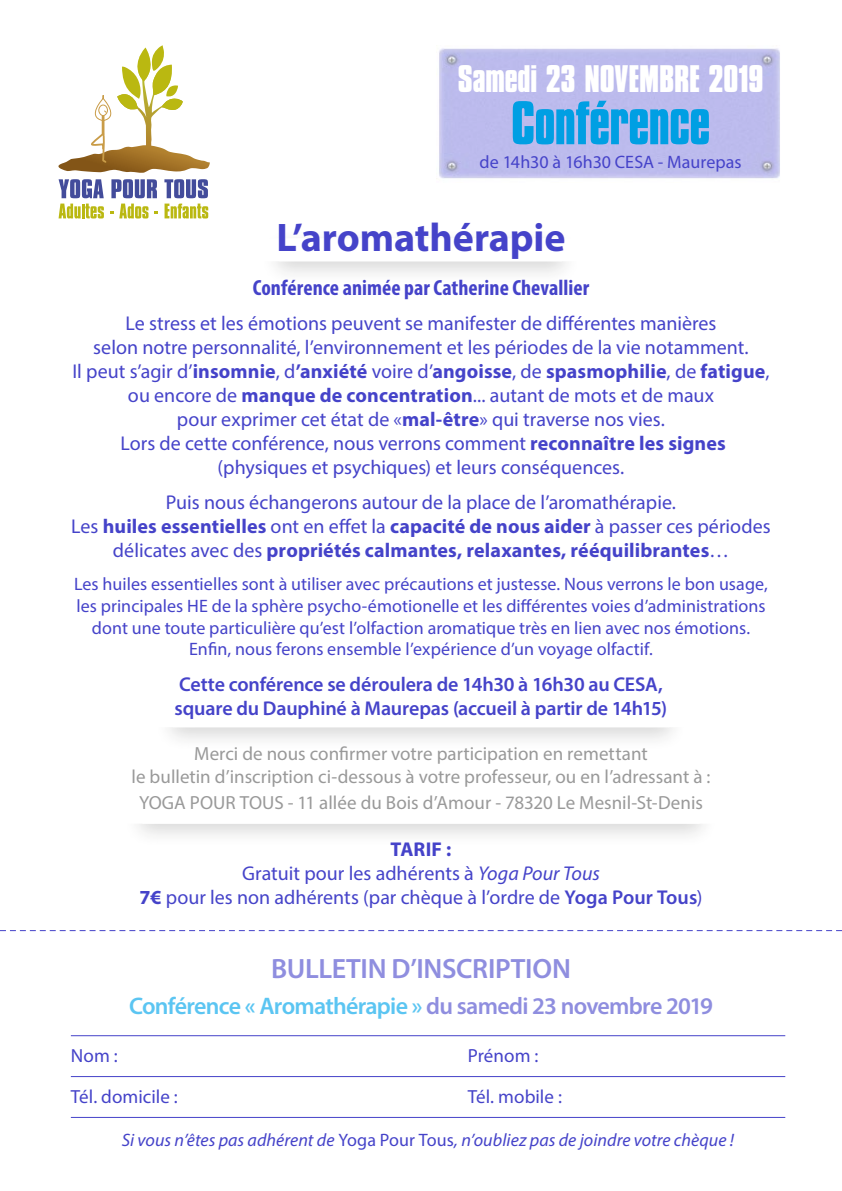
<style>
.page{position:relative;width:842px;height:1191px;background:#fff}
.page>*{position:absolute;margin:0;border:0;box-sizing:border-box;transform-origin:0 0}
.t1{font:700 64px "Compacta";letter-spacing:-.005em;color:#009fe3}
.t2{font:700 40px "Compacta";letter-spacing:-.005em;color:#fff}
.t3{font:700 40px "Myriad Pro";letter-spacing:-.005em;color:#4543c9}
.t4{font:600 28px "Myriad Pro";letter-spacing:-.01em;color:#8f8edf}
.t5{font:600 24px "Myriad Pro";letter-spacing:-.03em;color:#5bc5f2}
.t6{font:700 condensed 22px "Myriad Pro";letter-spacing:.005em;color:#4543c9}
.t7{font:20px/24px "Myriad Pro";color:#4543c9;text-align:center}
.t8{font:600 20px/24px "Myriad Pro";letter-spacing:-.01em;color:#4543c9}
.t9{font:19px/22.8px "Myriad Pro";color:#999;text-align:center}
.t10{font:19px "Myriad Pro";letter-spacing:.005em;color:#4543c9}
.t11{font:18px/21.6px "Myriad Pro";letter-spacing:.005em;color:#4543c9;text-align:center}
.t12{font:italic 18px "Myriad Pro";letter-spacing:.005em;color:#4543c9}
.s1{font-weight:700}
.s2{font-style:italic}
.s3{font-weight:600}
.s4{color:#8f8edf}
.s5{font-style:normal}
</style>
<div class="page">
<div style="left:155px;top:694px;width:533px;height:57px;background:#1d1d1b;opacity:.2"></div>
<div style="left:123px;top:707px;width:596px;height:20px;background:#fff"></div>
<div style="left:123px;top:694px;width:596px;height:20px;background:#fff"></div>
<div style="left:124px;top:790px;width:594px;height:58px;background:#1d1d1b;opacity:.2"></div>
<div style="left:87px;top:803px;width:668px;height:20px;background:#fff"></div>
<div style="left:87px;top:791px;width:668px;height:20px;background:#fff"></div>
<hr style="left:71px;top:1035px;width:714px;height:1px;background:#4543c9">
<hr style="left:71px;top:1076px;width:714px;height:1px;background:#4543c9">
<hr style="left:71px;top:1117px;width:714px;height:1px;background:#4543c9">
<div style="left:260px;top:228px;width:321px;height:57px;background:#1d1d1b;opacity:.2"></div>
<div style="left:250px;top:241px;width:340px;height:20px;background:#fff"></div>
<div style="left:250px;top:238px;width:340px;height:20px;background:#fff"></div>
<img style="left:439px;top:48px;width:341px;height:131px">
<svg style="left:59px;top:179px;width:45px;height:39px"></svg>
<svg style="left:110px;top:179px;width:48px;height:39px"></svg>
<svg style="left:164px;top:179px;width:44px;height:39px"></svg>
<svg style="left:58px;top:45px;width:152px;height:128px"></svg>
<svg style="left:0;top:930px;width:842px;height:1px"></svg>
<h2 class="t2" style="left:458px;top:57px;width:307px">Samedi 23 NOVEMBRE 2019</h2>
<h1 class="t1" style="left:511px;top:89px;width:200px">Conférence</h1>
<p class="t11" style="left:480px;top:151px;width:264px">de 14h30 à 16h30 CESA - Maurepas</p>
<h2 class="t3" style="left:276px;top:212px;width:291px">L’aromathérapie</h2>
<p class="t6" style="left:253px;top:273px;width:338px">Conférence animée par Catherine Chevallier</p>
<p class="t7" style="left:72px;top:311px;width:698px">Le stress et les émotions peuvent se manifester de différentes manières<br>selon notre personnalité, l’environnement et les périodes de la vie notamment.<br>Il peut s’agir d’<span class="s1">insomnie</span>, d<span class="s1">’anxiété</span> voire d’<span class="s1">angoisse</span>, de <span class="s1">spasmophilie</span>, de <span class="s1">fatigue</span>, ou encore de <span class="s1">manque de concentration</span>... autant de mots et de maux<br>pour exprimer cet état de «<span class="s1">mal-être</span>» qui traverse nos vies.<br>Lors de cette conférence, nous verrons comment <span class="s1">reconnaître les signes </span>(physiques et psychiques) et leurs conséquences.</p>
<p class="t7" style="left:71px;top:490px;width:701px">Puis nous échangerons autour de la place de l’aromathérapie.<br>Les <span class="s1">huiles essentielles</span> ont en effet la <span class="s1">capacité de nous aider</span> à passer ces périodes délicates avec des <span class="s1">propriétés calmantes, relaxantes, rééquilibrantes</span>…</p>
<p class="t11" style="left:74px;top:573px;width:695px">Les huiles essentielles sont à utiliser avec précautions et justesse. Nous verrons le bon usage, les principales HE de la sphère psycho-émotionelle et les différentes voies d’administrations dont une toute particulière qu’est l’olfaction aromatique très en lien avec nos émotions.<br>Enfin, nous ferons ensemble l’expérience d’un voyage olfactif.</p>
<p class="t8" style="left:175px;top:671px;width:494px">Cette conférence se déroulera de 14h30 à 16h30 au CESA, square du Dauphiné à Maurepas (accueil à partir de 14h15)</p>
<p class="t9" style="left:132px;top:742px;width:580px">Merci de nous confirmer votre participation en remettant<br>le bulletin d’inscription ci-dessous à votre professeur, ou en l’adressant à :</p>
<p class="t9" style="left:139px;top:791px;width:565px">YOGA POUR TOUS - 11 allée du Bois d’Amour - 78320 Le Mesnil-St-Denis</p>
<p class="t7" style="left:140px;top:837px;width:564px"><span class="s1">TARIF :<br></span>Gratuit pour les adhérents à <span class="s2">Yoga Pour Tous<br></span><span class="s1">7€</span> pour les non adhérents (par chèque à l’ordre de <span class="s3">Yoga Pour Tous</span>)</p>
<h3 class="t4" style="left:271px;top:951px;width:301px">BULLETIN D’INSCRIPTION</h3>
<p class="t5" style="left:129px;top:991px;width:585px">Conférence « Aromathérapie » <span class="s4">du samedi 23 novembre 2019</span></p>
<p class="t10" style="left:71px;top:1043px;width:48px">Nom :</p>
<p class="t10" style="left:468px;top:1043px;width:72px">Prénom :</p>
<p class="t10" style="left:71px;top:1084px;width:108px">Tél. domicile :</p>
<p class="t10" style="left:468px;top:1084px;width:96px">Tél. mobile :</p>
<p class="t12" style="left:122px;top:1128px;width:614px">Si vous n’êtes pas adhérent de <span class="s5">Yoga Pour Tous</span>, n’oubliez pas de joindre votre chèque !</p>
</div>
